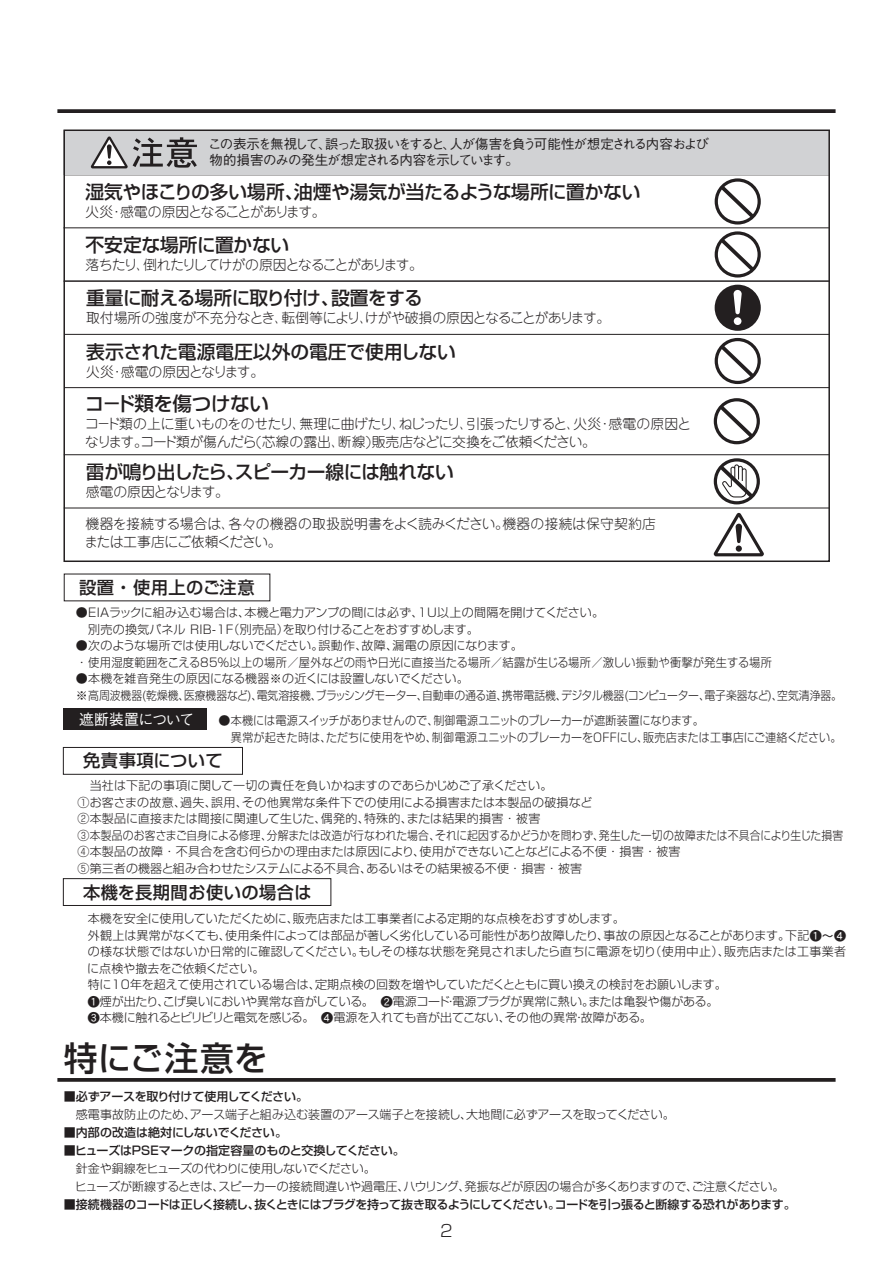
<style>
.page{position:relative;width:893px;height:1263px;background:#fff}
.page>*{position:absolute;margin:0;border:0;box-sizing:border-box;transform-origin:0 0}
.t1{font:500 33.75px "Shin Go Pro";letter-spacing:.01em;color:#231f20}
.t2{font:500 19.5px "Shin Go Pro";letter-spacing:-.02em;color:#231f20}
.t3{font:500 18.75px "Shin Go Pro";letter-spacing:-.02em;color:#231f20}
.t4{font:500 18.75px "Shin Go Pro";color:#231f20}
.t5{font:500 17.25px "Shin Go Pro";letter-spacing:.025em;color:#231f20}
.t6{font:300 16.5px "Shin Go Pro";color:#231f20}
.t7{font:500 15px "Gothic BBB Pro";letter-spacing:-.04em;color:#fff}
.t8{font:300 13.8px/18px "Jun 101 Pro";letter-spacing:-.035em;color:#231f20}
.t9{font:300 13.8px/18px "Jun 101 Pro";letter-spacing:-.005em;color:#231f20}
.t10{font:300 13.8px "Jun 101 Pro";letter-spacing:-.08em;color:#231f20}
.t11{font:300 13.8px "Jun 101 Pro";letter-spacing:-.095em;color:#231f20}
.t12{font:300 13.8px "Jun 101 Pro";letter-spacing:-.075em;color:#231f20}
.t13{font:500 13.5px/16.5px "Gothic BBB Pro";letter-spacing:-.11em;color:#231f20}
.t14{font:300 12px/16.5px "Shin Go Pro";letter-spacing:-.005em;color:#231f20}
.t15{font:500 12px "Shin Go Pro";letter-spacing:-.025em;color:#231f20}
.t16{font:500 12px "Shin Go Pro";letter-spacing:-.045em;color:#231f20}
.s1{font-family:"Jun 101 Pro"}
.s2{font-family:"Osaka";font-weight:400}
</style>
<div class="page">
<svg style="left:57px;top:109px;width:779px;height:4px;background:#302c2d"></svg>
<hr style="left:64px;top:387px;width:766px;height:1px;background:#231f20">
<div style="left:63px;top:130px;width:766px;height:45px;background:#d1d2d4"></div>
<svg style="left:91px;top:136px;width:106px;height:32px"></svg>
<hr style="left:63px;top:228px;width:766px;height:1px;background:#231f20">
<svg style="left:715px;top:231px;width:46px;height:47px"></svg>
<svg style="left:715px;top:178px;width:46px;height:47px"></svg>
<hr style="left:64px;top:334px;width:765px;height:1px;background:#231f20">
<hr style="left:65px;top:281px;width:765px;height:1px;background:#231f20">
<svg style="left:715px;top:338px;width:46px;height:46px"></svg>
<svg style="left:715px;top:285px;width:46px;height:46px"></svg>
<div style="left:63px;top:129px;width:767px;height:433px;border:2px solid #231f20"></div>
<hr style="left:64px;top:454px;width:765px;height:1px;background:#231f20">
<hr style="left:64px;top:508px;width:765px;height:1px;background:#231f20">
<svg style="left:714px;top:458px;width:46px;height:46px"></svg>
<svg style="left:714px;top:398px;width:46px;height:46px"></svg>
<svg style="left:714px;top:513px;width:50px;height:43px"></svg>
<div style="left:63px;top:878px;width:268px;height:28px;border:1px solid #231f20"></div>
<div style="left:63px;top:747px;width:180px;height:28px;border:1px solid #231f20"></div>
<div style="left:63px;top:708px;width:144px;height:22px;background:#231f20"></div>
<svg style="left:57px;top:1078px;width:779px;height:4px;background:#302c2d"></svg>
<p class="t13" style="left:208px;top:134px;width:502px">この表示を無視して､誤った取扱いをすると､人が傷害を負う可能性が想定される内容および物的損害のみの発生が想定される内容を示しています｡</p>
<h3 class="t3" style="left:86px;top:177px;width:556px">湿気やほこりの多い場所､油煙や湯気が当たるような場所に置かない</h3>
<p class="t11" style="left:86px;top:201px;width:235px">火災･感電の原因となることがあります｡</p>
<h3 class="t3" style="left:86px;top:230px;width:205px">不安定な場所に置かない</h3>
<p class="t10" style="left:86px;top:254px;width:332px">落ちたり､倒れたりしてけがの原因となることがあります｡</p>
<h3 class="t3" style="left:86px;top:283px;width:338px">重量に耐える場所に取り付け、設置をする</h3>
<p class="t8" style="left:86px;top:308px;width:519px">取付場所の強度が不充分なとき､転倒等により、けがや破損の原因となることがあります｡</p>
<h3 class="t4" style="left:86px;top:336px;width:371px">表示された電源電圧以外の電圧で使用しない</h3>
<p class="t8" style="left:86px;top:361px;width:172px">火災･感電の原因となります｡</p>
<h2 class="t2" style="left:85px;top:387px;width:186px">コ－ド類を傷つけない</h2>
<p class="t8" style="left:85px;top:413px;width:608px">コ－ド類の上に重いものをのせたり､無理に曲げたり､ねじったり､引張ったりすると､火災･感電の原因となります｡コード類が傷んだら(芯線の露出､断線)販売店などに交換をご依頼ください｡</p>
<h3 class="t3" style="left:86px;top:457px;width:370px">雷が鳴り出したら､スピーカー線には触れない</h3>
<p class="t12" style="left:86px;top:481px;width:138px">感電の原因となります｡</p>
<p class="t9" style="left:84px;top:513px;width:573px">機器を接続する場合は､各々の機器の取扱説明書をよく読みください｡機器の接続は保守契約店または工事店にご依頼ください｡</p>
<h3 class="t5" style="left:79px;top:573px;width:177px">設置 ・ 使用上のご注意</h3>
<p class="t14" style="left:76px;top:603px;width:530px">●EIAラックに組み込む場合は、本機と電力アンプの間には必ず、1U以上の間隔を開けてください。　別売の換気パネル RIB-1F（別売品）を取り付けることをおすすめします。</p>
<p class="t14" style="left:76px;top:636px;width:697px">●次のような場所では使用しないでください。誤動作、故障、漏電の原因になります。<br>・使用湿度範囲をこえる85％以上の場所／屋外などの雨や日光に直接当たる場所／結露が生じる場所／激しい<span class="s1">振動や</span>衝撃が発生する場所</p>
<p class="t14" style="left:76px;top:669px;width:762px">●本機を雑音発生の原因になる機器※の近くには設置しないでください。<br>※高周波機器(乾燥機、医療機器など)、電気溶接機、ブラッシングモーター、自動車の通る道、携帯電話機、デジタル機器(コンピューター、電子楽器など)、空気清浄器｡</p>
<p class="t7" style="left:79px;top:707px;width:117px">遮断装置について</p>
<p class="t14" style="left:231px;top:711px;width:612px;text-indent:-12px">●本機には電源スイッチがありませんので、制御電源ユニットのブレーカーが遮断装置になります。<br>異常が起きた時は、ただちに使用をやめ、制御電源ユニットのブレーカーをOFFにし、販売店または工事店にご連絡ください。</p>
<h3 class="t5" style="left:83px;top:747px;width:141px">免責事項について</h3>
<p class="t14" style="left:77px;top:776px;width:767px">　当社は下記の事項に関して一切の責任を負いかねますのであらかじめご了承ください。<br>①お客さまの故意、過失、誤用、その他異常な条件下での使用による損害または本製品の破損など<br>②本製品に直接または間接に関連して生じた、偶発的、特殊的、または結果的損害・被害<br>③本製品のお客さまご自身による修理、分解または改造が行なわれた場合、それに起因するかどうかを問わず、発生した一切の故障または不具合により生じた損害④本製品の故障・不具合を含む何らかの理由または原因により、使用ができないことなどによる不便・損害・被害<br>⑤第三者の機器と組み合わせたシステムによる不具合、あるいはその結果被る不便・損害・被害</p>
<h3 class="t5" style="left:83px;top:878px;width:230px">本機を長期間お使いの場合は</h3>
<p class="t14" style="left:87px;top:909px;width:760px">本機を安全に使用していただくために、販売店または工事業者による定期的な点検をおすすめします。<br>外観上は異常がなくても、使用条件によっては部品が著しく劣化している可能性があり故障したり、事故の原因となることがあります。下記<span class="s2">❶〜❹</span>の様な状態ではないか日常的に確認してください。もしその様な状態を発見されましたら直ちに電源を切り（使用中止）、販売店または工事業者に点検や撤去をご依頼ください。<br>特に10年を超えて使用されている場合は、定期点検の回数を増やしていただくとともに買い換えの検討をお願いします。<br><span class="s2">❶</span>煙が出たり、こげ臭いにおいや異常な音がしている。　<span class="s2">❷</span>電源コード・電源プラグが異常に熱い。または亀裂や傷がある。<br><span class="s2">❸</span>本機に触れるとビリビリと電気を感じる。　<span class="s2">❹</span>電源を入れても音が出てこない、その他の異常・故障がある。</p>
<h1 class="t1" style="left:64px;top:1030px;width:206px">特にご注意を</h1>
<p class="t15" style="left:64px;top:1087px;width:246px">■必ずアースを取り付けて使用してください。</p>
<p class="t14" style="left:64px;top:1105px;width:613px">　感電事故防止のため、アース端子と組み込む装置のアース端子とを接続し、大地間に必ずアースを取ってください。</p>
<p class="t15" style="left:64px;top:1123px;width:225px">■内部の改造は絶対にしないでください。</p>
<p class="t15" style="left:64px;top:1141px;width:343px">■ヒューズはPSEマークの指定容量のものと交換してください。</p>
<p class="t14" style="left:64px;top:1158px;width:722px;line-height:18px">　針金や銅線をヒューズの代わりに使用しないでください。<br>　ヒューズが断線するときは、スピーカーの接続間違いや過電圧、ハウリング、発振などが原因の場合が多くありますので、ご注意ください。</p>
<p class="t16" style="left:64px;top:1195px;width:734px">■接続機器のコードは正しく接続し、抜くときにはプラグを持って抜き取るようにしてください。コードを引っ張ると断線する恐れがあります。</p>
<h3 class="t6" style="left:440px;top:1217px;width:14px">2</h3>
</div>
